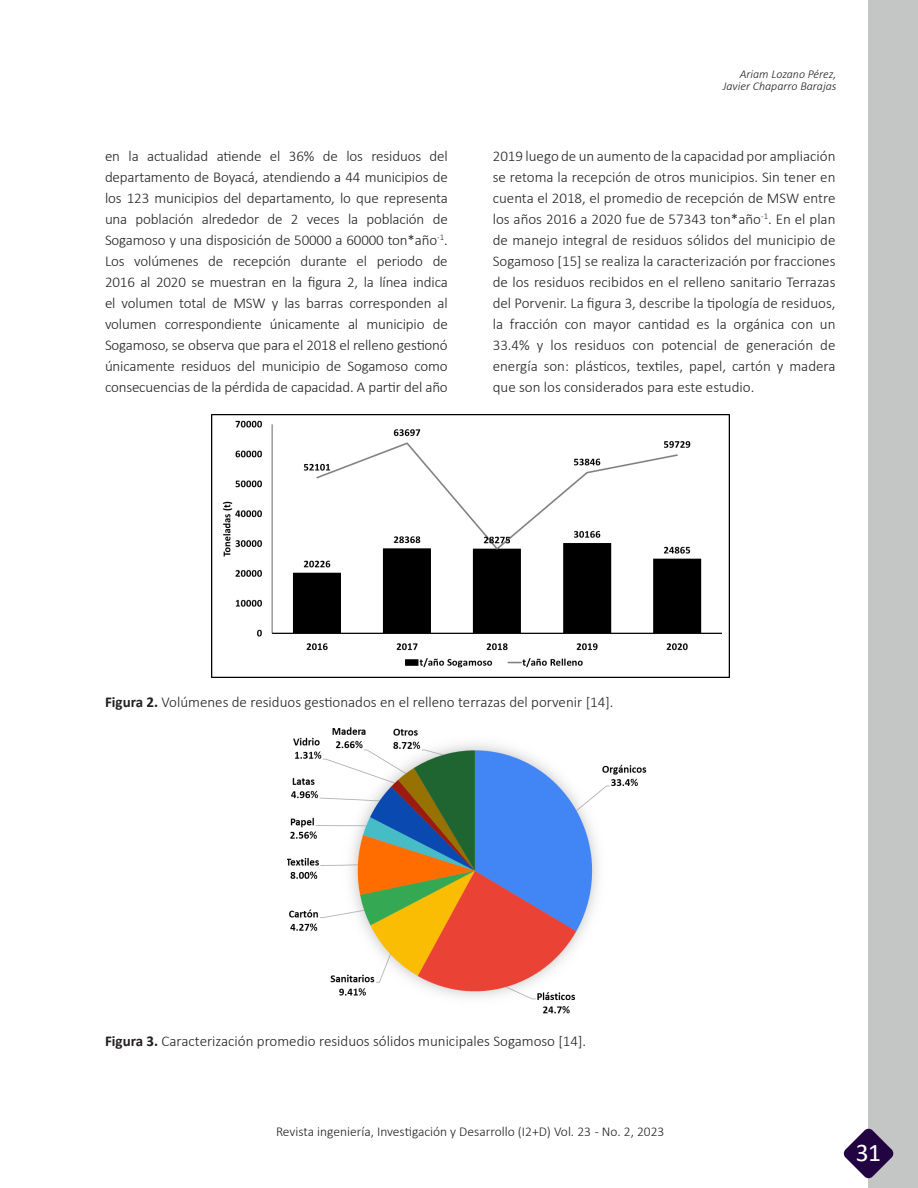
<style>
.page{position:relative;width:918px;height:1188px;background:#fff}
.page>*{position:absolute;margin:0;border:0;box-sizing:border-box;transform-origin:0 0}
.t1{font:25.5px "Calibri";color:#fff}
.Texto_del_contenido{font:300 15px/21px "Calibri";color:#231f20;text-align:justify}
.t2{font:300 13.5px "Calibri";color:#231f20}
.Autores{font:italic 300 12px "Calibri";color:#231f20}
.s1{font-weight:700}
</style>
<div class="page">
<div style="left:869px;top:0;width:49px;height:1188px;background:#c4c5c5"></div>
<svg style="left:843px;top:1128px;width:51px;height:51px"></svg>
<img style="left:211px;top:414px;width:518px;height:263px">
<img style="left:287px;top:728px;width:360px;height:286px">
<p class="Autores" style="left:740px;top:67px;width:98px">Ariam Lozano Pérez,</p>
<p class="Autores" style="left:723px;top:79px;width:115px">Javier Chaparro Barajas</p>
<p class="Texto_del_contenido" style="left:105px;top:146px;width:344px">en la actualidad atiende el 36% de los residuos del departamento de Boyacá, atendiendo a 44 municipios de los 123 municipios del departamento, lo que representa una población alrededor de 2 veces la población de Sogamoso y una disposición de 50000 a 60000 ton*año<sup>-1</sup>.<br>Los volúmenes de recepción durante el periodo de 2016 al 2020 se muestran en la figura 2, la línea indica el volumen total de MSW y las barras corresponden al volumen correspondiente únicamente al municipio de Sogamoso, se observa que para el 2018 el relleno gestionó únicamente residuos del municipio de Sogamoso como consecuencias de la pérdida de capacidad. A partir del año</p>
<p class="Texto_del_contenido" style="left:493px;top:146px;width:344px">2019 luego de un aumento de la capacidad por ampliación se retoma la recepción de otros municipios. Sin tener en cuenta el 2018, el promedio de recepción de MSW entre los años 2016 a 2020 fue de 57343 ton*año<sup>-1</sup>. En el plan de manejo integral de residuos sólidos del municipio de Sogamoso [15] se realiza la caracterización por fracciones de los residuos recibidos en el relleno sanitario Terrazas del Porvenir. La figura 3, describe la tipología de residuos, la fracción con mayor cantidad es la orgánica con un 33.4% y los residuos con potencial de generación de energía son: plásticos, textiles, papel, cartón y madera que son los considerados para este estudio.</p>
<p class="Texto_del_contenido" style="left:105px;top:692px;width:510px"><span class="s1">Figura 2.</span> Volúmenes de residuos gestionados en el relleno terrazas del porvenir [14].</p>
<p class="Texto_del_contenido" style="left:105px;top:1031px;width:483px"><span class="s1">Figura 3.</span> Caracterización promedio residuos sólidos municipales Sogamoso [14].</p>
<p class="t2" style="left:276px;top:1123px;width:390px">Revista ingeniería, Investigación y Desarrollo (I2+D) Vol. 23 - No. 2, 2023</p>
<h1 class="t1" style="left:856px;top:1135px;width:27px">31</h1>
</div>
